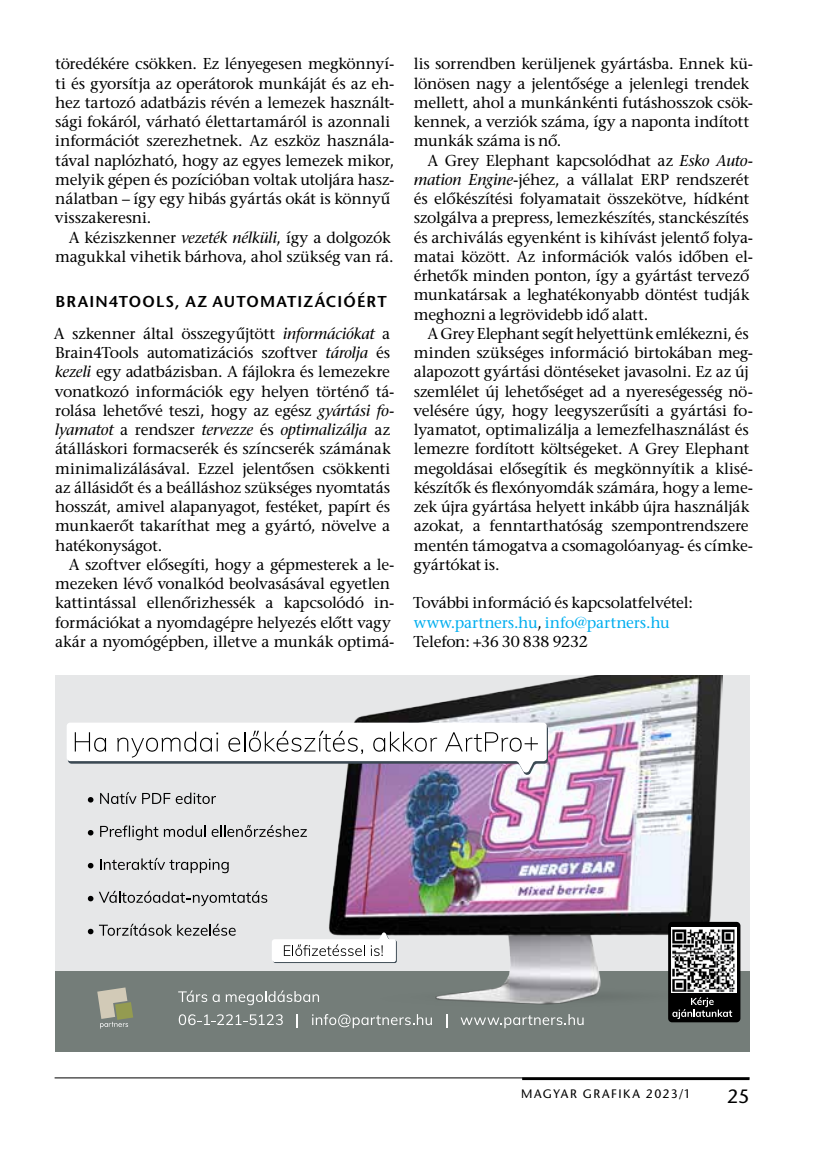
<style>
.page{position:relative;width:819px;height:1166px;background:#fff}
.page>*{position:absolute;margin:0;border:0;box-sizing:border-box;transform-origin:0 0}
.t1{font:19.25px "ITC Stone Sans";color:#000}
.t2{font:15.75px/19.2px "ITC Stone Serif";letter-spacing:-.015em;color:#000}
.t3{font:600 15.75px "ITC Stone Sans";letter-spacing:.07em;color:#000}
.t4{font:12.25px "ITC Stone Sans";letter-spacing:.12em;color:#000}
.s1{font-style:italic}
.s2{color:#00aeef}
</style>
<div class="page">
<hr style="left:55px;top:1077px;width:694px;height:1px;background:#000">
<hr style="left:522px;top:1077px;width:227px;height:3px;background:#000">
<div style="left:55px;top:675px;width:694px;height:376px;background:#e6e7e8"></div>
<div style="left:55px;top:971px;width:694px;height:80px;background:#747d79"></div>
<img style="left:329px;top:675px;width:393px;height:330px">
<div style="left:668px;top:922px;width:72px;height:100px;background:#000;border-radius:4px"></div>
<img style="left:671px;top:927px;width:65px;height:65px">
<svg style="left:672px;top:997px;width:60px;height:22px"></svg>
<svg style="left:88px;top:797px;width:5px;height:5px"></svg>
<svg style="left:100px;top:792px;width:36px;height:12px"></svg>
<svg style="left:142px;top:793px;width:28px;height:11px"></svg>
<svg style="left:176px;top:792px;width:40px;height:12px"></svg>
<svg style="left:88px;top:830px;width:5px;height:5px"></svg>
<svg style="left:100px;top:825px;width:58px;height:15px"></svg>
<svg style="left:164px;top:825px;width:143px;height:12px"></svg>
<svg style="left:88px;top:863px;width:5px;height:5px"></svg>
<svg style="left:100px;top:858px;width:129px;height:15px"></svg>
<svg style="left:88px;top:896px;width:5px;height:5px"></svg>
<svg style="left:99px;top:891px;width:168px;height:15px"></svg>
<svg style="left:88px;top:929px;width:5px;height:5px"></svg>
<svg style="left:99px;top:924px;width:137px;height:12px"></svg>
<svg style="left:67px;top:722px;width:481px;height:53px"></svg>
<svg style="left:178px;top:990px;width:41px;height:12px"></svg>
<svg style="left:226px;top:990px;width:93px;height:15px"></svg>
<svg style="left:179px;top:1014px;width:104px;height:11px"></svg>
<svg style="left:297px;top:1014px;width:1px;height:13px"></svg>
<svg style="left:312px;top:1014px;width:120px;height:14px"></svg>
<svg style="left:446px;top:1014px;width:1px;height:13px"></svg>
<svg style="left:460px;top:1014px;width:123px;height:14px"></svg>
<svg style="left:97px;top:987px;width:36px;height:41px"></svg>
<svg style="left:272px;top:932px;width:125px;height:31px"></svg>
<p class="t2" style="left:55px;top:57px;width:341px">töredékére csökken. Ez lényegesen megkönnyí&shy;ti és gyorsítja az operátorok munkáját és az eh&shy;hez tartozó adatbázis révén a lemezek használt&shy;sági fokáról, várható élettartamáról is azonnali információt szerezhetnek. Az eszköz használa&shy;tával naplózható, hogy az egyes lemezek mikor, melyik gépen és pozícióban voltak utoljára hasz&shy;nálatban – így egy hibás gyártás okát is könnyű visszakeresni.</p>
<p class="t2" style="left:55px;top:230px;width:340px;text-align:right">A kéziszkenner <span class="s1">vezeték nélküli</span>, így a dolgozók magukkal vihetik bárhova, ahol szükség van rá.</p>
<p class="t3" style="left:55px;top:294px;width:333px">BRAIN4TOOLS, AZ AUTOMATIZÁCIÓÉRT</p>
<p class="t2" style="left:54px;top:326px;width:342px">A szkenner által összegyűjtött <span class="s1">információkat</span> a Brain4Tools automatizációs szoftver <span class="s1">tárolja</span> és <span class="s1">kezeli</span> egy adatbázisban. A fájlokra és lemezekre vonatkozó információk egy helyen történő tá&shy;rolása lehetővé teszi, hogy az egész <span class="s1">gyártási fo&shy;lyamatot</span> a rendszer <span class="s1">tervezze</span> és <span class="s1">optimalizálja</span> az átálláskori formacserék és színcserék számának minimalizálásával. Ezzel jelentősen csökkenti az állásidőt és a beálláshoz szükséges nyomtatás hosszát, amivel alapanyagot, festéket, papírt és munkaerőt takaríthat meg a gyártó, növelve a hatékonyságot.</p>
<p class="t2" style="left:55px;top:557px;width:341px;text-indent:14px">A szoftver elősegíti, hogy a gépmesterek a le&shy;mezeken lévő vonalkód beolvasásával egyetlen kattintással ellenőrizhessék a kapcsolódó in&shy;formációkat a nyomdagépre helyezés előtt vagy akár a nyomógépben, illetve a munkák optimá-</p>
<p class="t2" style="left:414px;top:56px;width:341px">lis sorrendben kerüljenek gyártásba. Ennek kü&shy;lönösen nagy a jelentősége a jelenlegi trendek mellett, ahol a munkánkénti futáshosszok csök&shy;kennek, a verziók száma, így a naponta indított munkák száma is nő.</p>
<p class="t2" style="left:414px;top:153px;width:341px;text-indent:14px">A Grey Elephant kapcsolódhat az <span class="s1">Esko Auto&shy;mation Engine</span>-jéhez, a vállalat ERP rendszerét és előkészítési folyamatait összekötve, hídként szolgálva a prepress, lemezkészítés, stanckészítés és archiválás egyenként is kihívást jelentő folya&shy;matai között. Az információk valós időben el&shy;érhetők minden ponton, így a gyártást tervező munkatársak a leghatékonyabb döntést tudják meghozni a legrövidebb idő alatt.</p>
<p class="t2" style="left:413px;top:326px;width:341px;text-indent:14px">A Grey Elephant segít helyettünk emlékezni, és minden szükséges információ birtokában meg&shy;alapozott gyártási döntéseket javasolni. Ez az új szemlélet új lehetőséget ad a nyereségesség nö&shy;velésére úgy, hogy leegyszerűsíti a gyártási fo&shy;lyamatot, optimalizálja a lemezfelhasználást és lemezre fordított költségeket. A Grey Elephant megoldásai elősegítik és megkönnyítik a klisé&shy;készítők és flexónyomdák számára, hogy a leme&shy;zek újra gyártása helyett inkább újra használják azokat, a fenntarthatóság szempontrendszere mentén támogatva a csomagolóanyag- és címke&shy;gyártókat is.</p>
<p class="t2" style="left:413px;top:595px;width:281px">További információ és kapcsolatfelvétel: <span class="s2">www.partners.hu</span>, <span class="s2">info@partners.hu<br></span>Telefon: +36 30 838 9232</p>
<p class="t4" style="left:521px;top:1087px;width:171px">MAGYAR GRAFIKA 2023/1</p>
<p class="t1" style="left:727px;top:1085px;width:24px">25</p>
</div>
